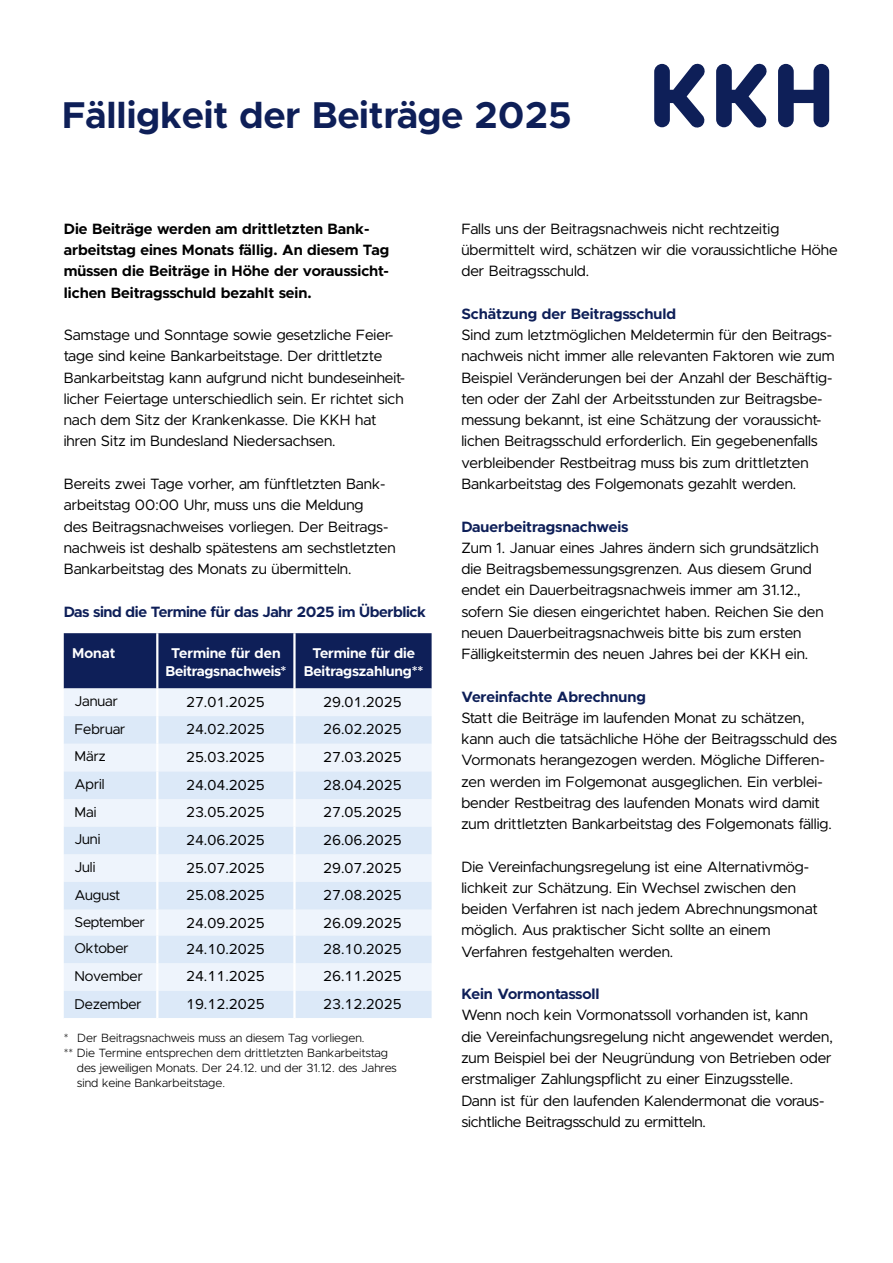
<style>
.page{position:relative;width:893px;height:1263px;background:#fff}
.page>*{position:absolute;margin:0;border:0;box-sizing:border-box;transform-origin:0 0}
.t1{font:700 37.5px "Metropolis";color:#0e1f58}
.t2{font:15px/21.3px "Metropolis";color:#000}
.t3{font:15px "Proxima Nova";color:#000}
.t4{font:700 15px/21.3px "Metropolis";color:#000}
.t5{font:700 15px "Metropolis";letter-spacing:-.005em;color:#0e1f58}
.t6{font:700 15px "Metropolis";letter-spacing:-.025em;color:#0e1f58}
.t7{font:14.25px "Metropolis";color:#000}
.t8{font:700 14.25px/18px "Metropolis";letter-spacing:-.01em;color:#fff;text-align:center}
.t9{font:300 12px "Metropolis";color:#000}
</style>
<div class="page">
<svg style="left:654px;top:63px;width:51px;height:65px"></svg>
<svg style="left:778px;top:64px;width:51px;height:63px"></svg>
<svg style="left:716px;top:63px;width:51px;height:65px"></svg>
<div style="left:64px;top:633px;width:368px;height:55px;background:#0e1f58"></div>
<div style="left:64px;top:688px;width:368px;height:28px;background:#eef4fc"></div>
<svg style="left:64px;top:716px;width:368px;height:302px;background:#e4eef9"></svg>
<hr style="left:156px;top:633px;width:2px;height:55px;background:#fff">
<hr style="left:293px;top:633px;width:3px;height:55px;background:#fff">
<hr style="left:156px;top:688px;width:2px;height:28px;background:#fff">
<hr style="left:293px;top:688px;width:3px;height:28px;background:#fff">
<hr style="left:156px;top:716px;width:2px;height:28px;background:#fff">
<hr style="left:293px;top:716px;width:3px;height:28px;background:#fff">
<hr style="left:156px;top:744px;width:2px;height:27px;background:#fff">
<hr style="left:293px;top:744px;width:3px;height:27px;background:#fff">
<hr style="left:156px;top:771px;width:2px;height:28px;background:#fff">
<hr style="left:293px;top:771px;width:3px;height:28px;background:#fff">
<hr style="left:156px;top:799px;width:2px;height:28px;background:#fff">
<hr style="left:293px;top:799px;width:3px;height:28px;background:#fff">
<hr style="left:156px;top:827px;width:2px;height:27px;background:#fff">
<hr style="left:293px;top:827px;width:3px;height:27px;background:#fff">
<hr style="left:156px;top:854px;width:2px;height:28px;background:#fff">
<hr style="left:293px;top:854px;width:3px;height:28px;background:#fff">
<hr style="left:156px;top:882px;width:2px;height:27px;background:#fff">
<hr style="left:293px;top:882px;width:3px;height:27px;background:#fff">
<hr style="left:156px;top:909px;width:2px;height:26px;background:#fff">
<hr style="left:293px;top:909px;width:3px;height:26px;background:#fff">
<hr style="left:156px;top:935px;width:2px;height:28px;background:#fff">
<hr style="left:293px;top:935px;width:3px;height:28px;background:#fff">
<hr style="left:156px;top:963px;width:2px;height:28px;background:#fff">
<hr style="left:293px;top:963px;width:3px;height:28px;background:#fff">
<hr style="left:156px;top:991px;width:2px;height:27px;background:#fff">
<hr style="left:293px;top:991px;width:3px;height:27px;background:#fff">
<h1 class="t1" style="left:62px;top:91px;width:511px">Fälligkeit der Beiträge 2025</h1>
<p class="t4" style="left:64px;top:218px;width:327px">Die Beiträge werden am drittletzten Bank&shy;arbeitstag eines Monats fällig. An diesem Tag müssen die Beiträge in Höhe der voraussicht&shy;lichen Beitragsschuld bezahlt sein.</p>
<p class="t2" style="left:64px;top:324px;width:343px">Samstage und Sonntage sowie gesetzliche Feier&shy;tage sind keine Bankarbeitstage. Der drittletzte Bankarbeitstag kann aufgrund nicht bundeseinheit&shy;licher Feiertage unterschiedlich sein. Er richtet sich nach dem Sitz der Krankenkasse. Die KKH hat ihren Sitz im Bundesland Niedersachsen.</p>
<p class="t2" style="left:64px;top:473px;width:333px">Bereits zwei Tage vorher, am fünftletzten Bank&shy;arbeitstag 00:00 Uhr, muss uns die Meldung<br>des Beitragsnachweises vorliegen. Der Beitrags&shy;nachweis ist deshalb spätestens am sechstletzten Bankarbeitstag des Monats zu übermitteln.</p>
<p class="t6" style="left:64px;top:602px;width:364px">Das sind die Termine für das Jahr 2025 im Überblick</p>
<p class="t8" style="left:72px;top:644px;width:45px">Monat</p>
<p class="t8" style="left:165px;top:644px;width:122px">Termine für den<br>Beitragsnachweis*</p>
<p class="t8" style="left:304px;top:644px;width:121px">Termine für die<br>Beitragszahlung**</p>
<p class="t7" style="left:74px;top:692px;width:45px">Januar</p>
<p class="t3" style="left:186px;top:690px;width:80px">27.01.2025</p>
<p class="t3" style="left:323px;top:690px;width:80px">29.01.2025</p>
<p class="t7" style="left:74px;top:720px;width:53px">Februar</p>
<p class="t3" style="left:186px;top:718px;width:80px">24.02.2025</p>
<p class="t3" style="left:323px;top:718px;width:80px">26.02.2025</p>
<p class="t7" style="left:74px;top:748px;width:33px">März</p>
<p class="t3" style="left:186px;top:746px;width:80px">25.03.2025</p>
<p class="t3" style="left:323px;top:746px;width:80px">27.03.2025</p>
<p class="t7" style="left:74px;top:775px;width:32px">April</p>
<p class="t3" style="left:186px;top:773px;width:80px">24.04.2025</p>
<p class="t3" style="left:323px;top:773px;width:80px">28.04.2025</p>
<p class="t7" style="left:74px;top:803px;width:23px">Mai</p>
<p class="t3" style="left:186px;top:801px;width:80px">23.05.2025</p>
<p class="t3" style="left:323px;top:801px;width:80px">27.05.2025</p>
<p class="t7" style="left:74px;top:831px;width:28px">Juni</p>
<p class="t3" style="left:186px;top:829px;width:80px">24.06.2025</p>
<p class="t3" style="left:323px;top:829px;width:80px">26.06.2025</p>
<p class="t7" style="left:74px;top:858px;width:22px">Juli</p>
<p class="t3" style="left:186px;top:856px;width:80px">25.07.2025</p>
<p class="t3" style="left:323px;top:856px;width:80px">29.07.2025</p>
<p class="t7" style="left:74px;top:886px;width:47px">August</p>
<p class="t3" style="left:186px;top:884px;width:80px">25.08.2025</p>
<p class="t3" style="left:323px;top:884px;width:80px">27.08.2025</p>
<p class="t7" style="left:74px;top:913px;width:72px">September</p>
<p class="t3" style="left:186px;top:912px;width:80px">24.09.2025</p>
<p class="t3" style="left:323px;top:912px;width:80px">26.09.2025</p>
<p class="t7" style="left:74px;top:939px;width:56px">Oktober</p>
<p class="t3" style="left:186px;top:937px;width:80px">24.10.2025</p>
<p class="t3" style="left:323px;top:937px;width:80px">28.10.2025</p>
<p class="t7" style="left:74px;top:967px;width:70px">November</p>
<p class="t3" style="left:186px;top:965px;width:80px">24.11.2025</p>
<p class="t3" style="left:323px;top:965px;width:80px">26.11.2025</p>
<p class="t7" style="left:74px;top:995px;width:69px">Dezember</p>
<p class="t3" style="left:186px;top:993px;width:80px">19.12.2025</p>
<p class="t3" style="left:323px;top:993px;width:80px">23.12.2025</p>
<p class="t9" style="left:64px;top:1030px;width:302px">* Der Beitragsnachweis muss an diesem Tag vorliegen.</p>
<p class="t9" style="left:64px;top:1045px;width:326px">** Die Termine entsprechen dem drittletzten Bankarbeitstag</p>
<p class="t9" style="left:77px;top:1060px;width:321px">des jeweiligen Monats. Der 24.12. und der 31.12. des Jahres</p>
<p class="t9" style="left:77px;top:1075px;width:150px">sind keine Bankarbeitstage.</p>
<p class="t2" style="left:461px;top:218px;width:378px">Falls uns der Beitragsnachweis nicht rechtzeitig übermittelt wird, schätzen wir die voraussichtliche Höhe der Beitragsschuld.</p>
<p class="t5" style="left:461px;top:304px;width:216px">Schätzung der Beitragsschuld</p>
<p class="t2" style="left:461px;top:324px;width:375px">Sind zum letztmöglichen Meldetermin für den Beitrags&shy;nachweis nicht immer alle relevanten Faktoren wie zum Beispiel Veränderungen bei der Anzahl der Beschäftig&shy;ten oder der Zahl der Arbeitsstunden zur Beitragsbe&shy;messung bekannt, ist eine Schätzung der voraussicht&shy;lichen Beitragsschuld erforderlich. Ein gegebenenfalls verbleibender Restbeitrag muss bis zum drittletzten Bankarbeitstag des Folgemonats gezahlt werden.</p>
<p class="t5" style="left:461px;top:517px;width:169px">Dauerbeitragsnachweis</p>
<p class="t2" style="left:461px;top:537px;width:364px">Zum 1. Januar eines Jahres ändern sich grundsätzlich die Beitragsbemessungsgrenzen. Aus diesem Grund endet ein Dauerbeitragsnachweis immer am 31.12., sofern Sie diesen eingerichtet haben. Reichen Sie den neuen Dauerbeitragsnachweis bitte bis zum ersten Fälligkeitstermin des neuen Jahres bei der KKH ein.</p>
<p class="t5" style="left:461px;top:687px;width:186px">Vereinfachte Abrechnung</p>
<p class="t2" style="left:461px;top:707px;width:377px">Statt die Beiträge im laufenden Monat zu schätzen, kann auch die tatsächliche Höhe der Beitragsschuld des Vormonats herangezogen werden. Mögliche Differen&shy;zen werden im Folgemonat ausgeglichen. Ein verblei&shy;bender Restbeitrag des laufenden Monats wird damit zum drittletzten Bankarbeitstag des Folgemonats fällig.</p>
<p class="t2" style="left:461px;top:856px;width:358px">Die Vereinfachungsregelung ist eine Alternativmög&shy;lichkeit zur Schätzung. Ein Wechsel zwischen den beiden Verfahren ist nach jedem Abrechnungsmonat möglich. Aus praktischer Sicht sollte an einem Verfahren festgehalten werden.</p>
<p class="t5" style="left:461px;top:984px;width:140px">Kein Vormontassoll</p>
<p class="t2" style="left:461px;top:1005px;width:373px">Wenn noch kein Vormonatssoll vorhanden ist, kann<br>die Vereinfachungsregelung nicht angewendet werden, zum Beispiel bei der Neugründung von Betrieben oder erstmaliger Zahlungspflicht zu einer Einzugsstelle.<br>Dann ist für den laufenden Kalendermonat die voraus&shy;sichtliche Beitragsschuld zu ermitteln.</p>
</div>
